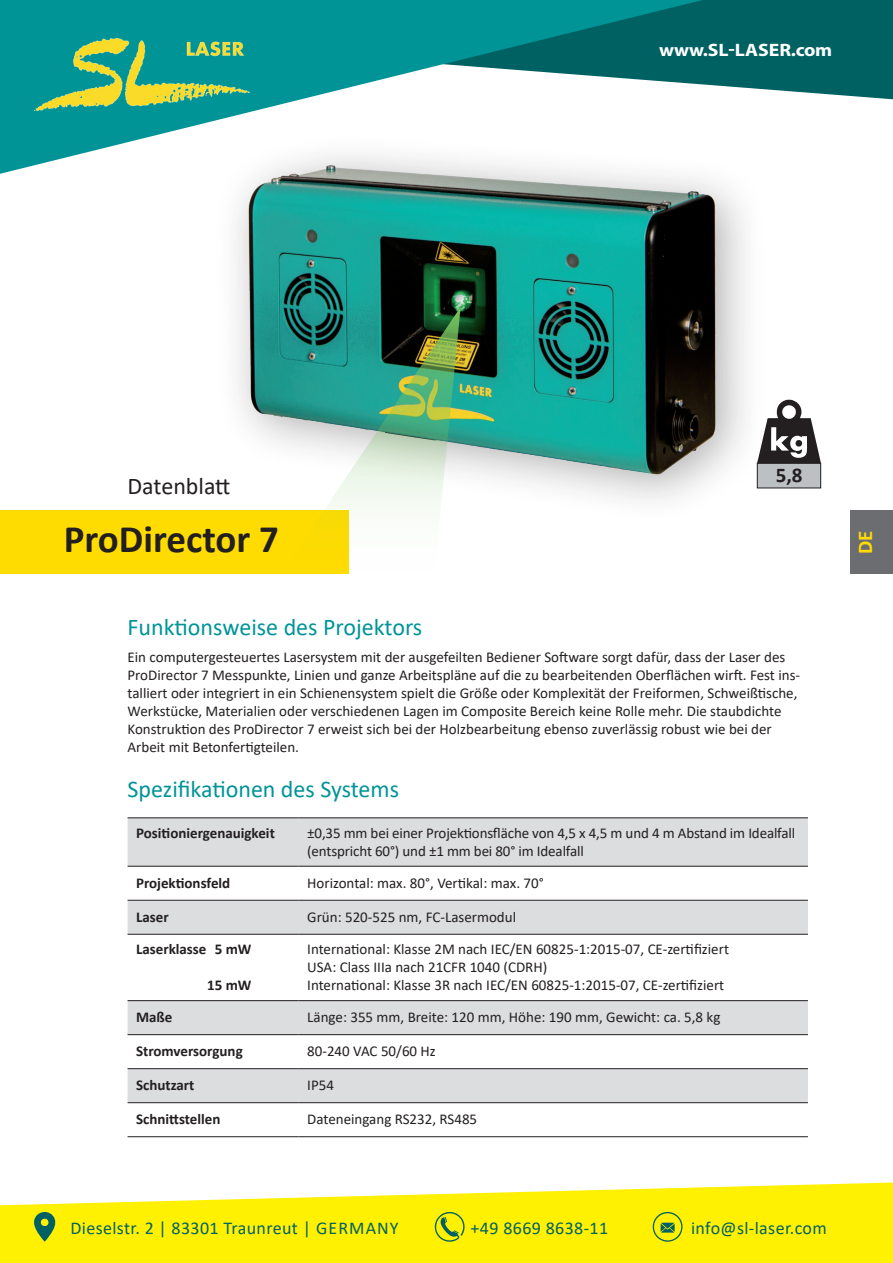
<style>
.page{position:relative;width:893px;height:1263px;background:#fff}
.page>*{position:absolute;margin:0;border:0;box-sizing:border-box;transform-origin:0 0}
.t1{font:700 39px "Calibri";color:#231f20}
.t2{font:24px "Calibri";color:#009497}
.t3{font:24px "Calibri";color:#231f20}
.t4{font:700 21px "Calibri";color:#231f20}
.t5{font:700 21px "Calibri";color:#ffdc01}
.t6{font:18px "Calibri";letter-spacing:.02em;color:#006162}
.t7{font:700 18px "Myriad Pro";color:#fff;scale:1.1 1}
.t8{font:15px/18px "Calibri";color:#231f20}
.t9{font:700 15px "Calibri";color:#231f20}
</style>
<div class="page">
<div style="left:774px;top:0;width:119px;height:100px;background:#006162"></div>
<svg style="left:0;top:0;width:774px;height:174px;fill:#009497"></svg>
<img style="left:34px;top:38px;width:216px;height:73px">
<svg style="left:0;top:1182px;width:893px;height:81px;background:#fef327"></svg>
<svg style="left:34px;top:1212px;width:23px;height:30px"></svg>
<svg style="left:435px;top:1212px;width:30px;height:30px"></svg>
<svg style="left:653px;top:1212px;width:29px;height:30px"></svg>
<div style="left:212px;top:127px;width:552px;height:390px;background:#231f20;opacity:.35"></div>
<img style="left:225px;top:153px;width:510px;height:333px">
<div style="left:0;top:510px;width:349px;height:64px;background:#ffdc01"></div>
<svg style="left:275px;top:307px;width:186px;height:210px"></svg>
<svg style="left:128px;top:818px;width:680px;height:284px;fill:#dcdddf"></svg>
<hr style="left:128px;top:866px;width:171px;height:1px;background:#231f20">
<hr style="left:299px;top:866px;width:509px;height:1px;background:#231f20">
<hr style="left:128px;top:900px;width:171px;height:1px;background:#231f20">
<hr style="left:299px;top:900px;width:509px;height:1px;background:#231f20">
<hr style="left:128px;top:934px;width:171px;height:1px;background:#231f20">
<hr style="left:299px;top:934px;width:509px;height:1px;background:#231f20">
<hr style="left:128px;top:1000px;width:171px;height:1px;background:#231f20">
<hr style="left:299px;top:1000px;width:509px;height:1px;background:#231f20">
<hr style="left:128px;top:1034px;width:171px;height:1px;background:#231f20">
<hr style="left:299px;top:1034px;width:509px;height:1px;background:#231f20">
<hr style="left:128px;top:1068px;width:171px;height:1px;background:#231f20">
<hr style="left:299px;top:1068px;width:509px;height:1px;background:#231f20">
<hr style="left:128px;top:1102px;width:171px;height:1px;background:#231f20">
<hr style="left:299px;top:1102px;width:509px;height:1px;background:#231f20">
<hr style="left:128px;top:1136px;width:171px;height:1px;background:#231f20">
<hr style="left:299px;top:1136px;width:509px;height:1px;background:#231f20">
<hr style="left:128px;top:817px;width:171px;height:1px;background:#231f20">
<hr style="left:299px;top:817px;width:509px;height:1px;background:#231f20">
<div style="left:850px;top:510px;width:43px;height:64px;background:#6c6d70"></div>
<div style="left:757px;top:463px;width:64px;height:25px;background:#bcc0c3"></div>
<div style="left:757px;top:463px;width:64px;height:25px;border:1px solid #231f20"></div>
<svg style="left:757px;top:400px;width:64px;height:63px"></svg>
<h2 class="t3" style="left:128px;top:470px;width:104px">Datenblatt</h2>
<p class="t7" style="left:659px;top:38px;width:159px">www.sl-laser.com</p>
<h3 class="t4" style="left:776px;top:461px;width:28px">5,8</h3>
<h1 class="t1" style="left:64px;top:512px;width:217px">ProDirector 7</h1>
<h3 class="t5" style="left:850px;top:554px;width:25px;rotate:-90deg">DE</h3>
<h2 class="t2" style="left:128px;top:610px;width:296px">Funktionsweise des Projektors</h2>
<p class="t8" style="left:128px;top:647px;width:674px">Ein computergesteuertes Lasersystem mit der ausgefeilten Bediener Software sorgt dafür, dass der Laser des ProDirector 7 Messpunkte, Linien und ganze Arbeitspläne auf die zu bearbeitenden Oberflächen wirft. Fest ins&shy;talliert oder integriert in ein Schienensystem spielt die Größe oder Komplexität der Freiformen, Schweißtische, Werkstücke, Materialien oder verschiedenen Lagen im Composite Bereich keine Rolle mehr. Die staubdichte Konstruktion des ProDirector 7 erweist sich bei der Holzbearbeitung ebenso zuverlässig robust wie bei der Arbeit mit Betonfertigteilen.</p>
<h2 class="t2" style="left:128px;top:772px;width:273px">Spezifikationen des Systems</h2>
<p class="t9" style="left:136px;top:822px;width:140px">Positioniergenauigkeit</p>
<p class="t8" style="left:307px;top:823px;width:489px">±0,35 mm bei einer Projektionsfläche von 4,5 x 4,5 m und 4 m Abstand im Idealfall (entspricht 60°) und ±1 mm bei 80° im Idealfall</p>
<p class="t9" style="left:136px;top:872px;width:96px">Projektionsfeld</p>
<p class="t8" style="left:307px;top:873px;width:238px">Horizontal: max. 80°, Vertikal: max. 70°</p>
<p class="t9" style="left:136px;top:906px;width:34px">Laser</p>
<p class="t8" style="left:307px;top:907px;width:210px">Grün: 520-525 nm, FC-Lasermodul</p>
<p class="t9" style="left:136px;top:938px;width:117px">Laserklasse 5 mW</p>
<p class="t9" style="left:207px;top:974px;width:46px">15 mW</p>
<p class="t8" style="left:307px;top:940px;width:423px">International: Klasse 2M nach IEC/EN 60825-1:2015-07, CE-zertifiziert<br>USA: Class IIIa nach 21CFR 1040 (CDRH)<br>International: Klasse 3R nach IEC/EN 60825-1:2015-07, CE-zertifiziert</p>
<p class="t9" style="left:136px;top:1007px;width:38px">Maße</p>
<p class="t8" style="left:307px;top:1008px;width:415px">Länge: 355 mm, Breite: 120 mm, Höhe: 190 mm, Gewicht: ca. 5,8 kg</p>
<p class="t9" style="left:136px;top:1041px;width:108px">Stromversorgung</p>
<p class="t8" style="left:307px;top:1042px;width:130px">80-240 VAC 50/60 Hz</p>
<p class="t9" style="left:136px;top:1075px;width:60px">Schutzart</p>
<p class="t8" style="left:307px;top:1076px;width:28px">IP54</p>
<p class="t9" style="left:136px;top:1109px;width:86px">Schnittstellen</p>
<p class="t8" style="left:307px;top:1110px;width:171px">Dateneingang RS232, RS485</p>
<p class="t6" style="left:70px;top:1215px;width:330px">Dieselstr. 2 | 83301 Traunreut | Germany</p>
<p class="t6" style="left:471px;top:1215px;width:139px">+49 8669 8638-11</p>
<p class="t6" style="left:691px;top:1215px;width:137px">info@sl-laser.com</p>
</div>
